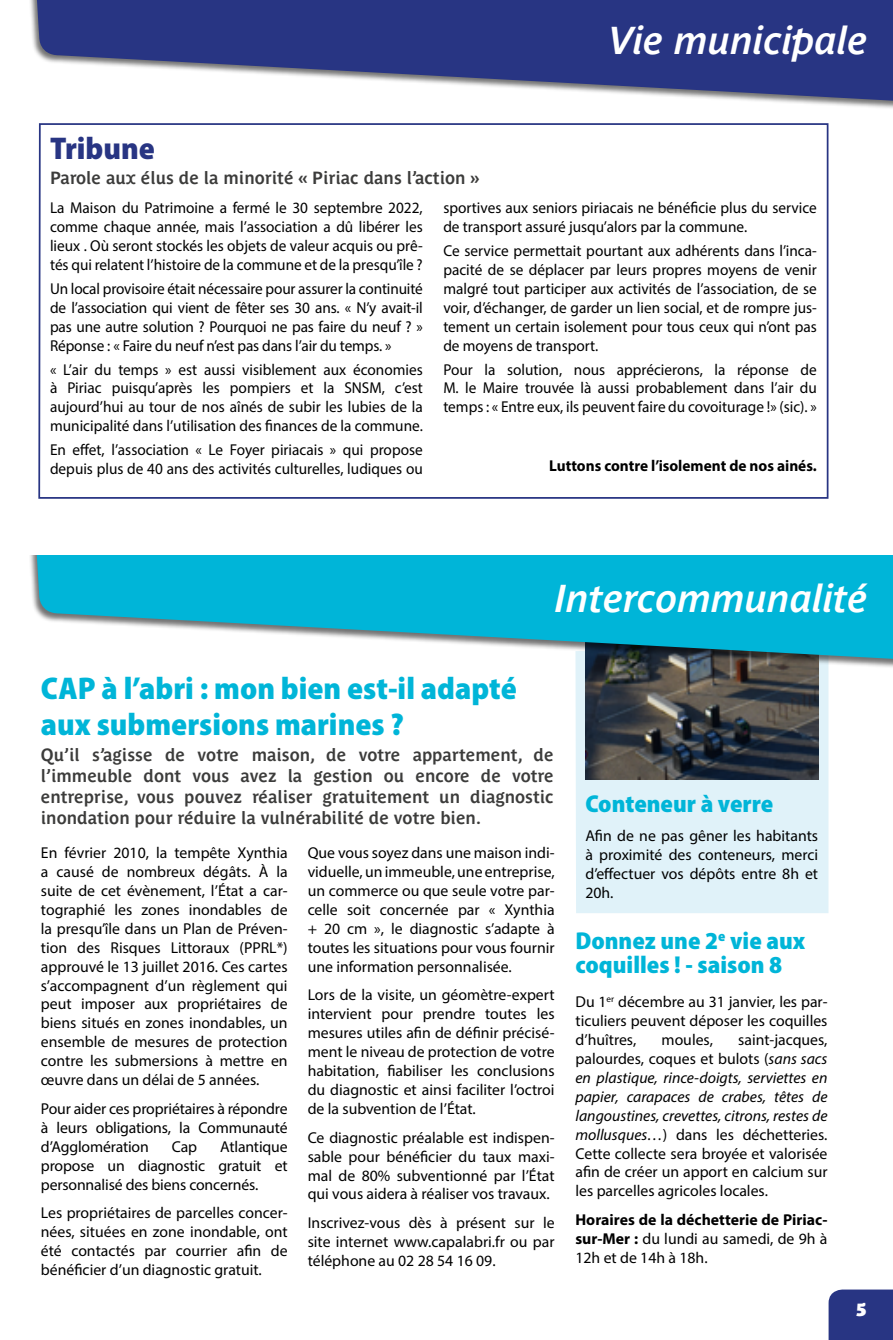
<style>
.page{position:relative;width:893px;height:1340px;background:#fff}
.page>*{position:absolute;margin:0;border:0;box-sizing:border-box;transform-origin:0 0}
.t1{font:italic 700 38.5px "Parisine Plus Std Gris";color:#fff}
.t2{font:900 semi-condensed 31.5px/36.8px "Myriad Pro";color:#00b5d8}
.t3{font:900 semi-condensed 31.5px "Myriad Pro";color:#283583}
.t4{font:900 semi-condensed 24.5px/24.5px "Myriad Pro";color:#00b5d8}
.t5{font:700 17.5px/21px "Parisine Plus Std Gris";color:#3c3c3b;text-align:justify}
.t6{font:700 17.5px "Parisine Plus Std Sombre";color:#fff}
.t7{font:15.75px/18.9px "Myriad Pro";color:#000;text-align:justify}
.t8{font:700 15.75px/18.9px "Myriad Pro";color:#000;text-align:justify}
.s1{font-style:italic}
.s2{font-weight:400}
</style>
<div class="page">
<div style="left:575px;top:670px;width:253px;height:243px;background:#e0f2f9"></div>
<img style="left:585px;top:670px;width:234px;height:109px">
<div style="left:28px;top:492px;width:865px;height:178px;background:#000;opacity:.55"></div>
<svg style="left:35px;top:554px;width:858px;height:107px;fill:#00b5d8"></svg>
<div style="left:15px;top:471px;width:878px;height:83px;background:#fff"></div>
<svg style="left:38px;top:123px;width:791px;height:376px"></svg>
<svg style="left:35px;top:0;width:858px;height:103px;fill:#283583"></svg>
<div style="left:829px;top:1289px;width:64px;height:50px;background:#283583"></div>
<h1 class="t1" style="left:608px;top:18px;width:261px">Vie municipale</h1>
<h2 class="t3" style="left:50px;top:127px;width:106px">Tribune</h2>
<p class="t5" style="left:50px;top:168px;width:431px">Parole aux élus de la minorité « Piriac dans l’action »</p>
<p class="t7" style="left:50px;top:198px;width:374px">La Maison du Patrimoine a fermé le 30 septembre 2022, comme chaque année, mais l’association a dû libérer les lieux . Où seront stockés les objets de valeur acquis ou prê&shy;tés qui relatent l’histoire de la commune et de la presqu’île ?</p>
<p class="t7" style="left:50px;top:279px;width:374px">Un local provisoire était nécessaire pour assurer la continuité de l’association qui vient de fêter ses 30 ans. « N’y avait-il pas une autre solution ? Pourquoi ne pas faire du neuf ? » Réponse : « Faire du neuf n’est pas dans l’air du temps. »</p>
<p class="t7" style="left:50px;top:359px;width:374px">« L’air du temps » est aussi visiblement aux économies à Piriac puisqu’après les pompiers et la SNSM, c’est aujourd’hui au tour de nos aînés de subir les lubies de la municipalité dans l’utilisation des finances de la commune.</p>
<p class="t7" style="left:50px;top:440px;width:374px">En effet, l’association « Le Foyer piriacais » qui propose depuis plus de 40 ans des activités culturelles, ludiques ou</p>
<p class="t7" style="left:443px;top:198px;width:375px">sportives aux seniors piriacais ne bénéficie plus du service de transport assuré jusqu’alors par la commune.</p>
<p class="t7" style="left:443px;top:241px;width:375px">Ce service permettait pourtant aux adhérents dans l’inca&shy;pacité de se déplacer par leurs propres moyens de venir malgré tout participer aux activités de l’association, de se voir, d’échanger, de garder un lien social, et de rompre jus&shy;tement un certain isolement pour tous ceux qui n’ont pas de moyens de transport.</p>
<p class="t7" style="left:443px;top:359px;width:375px">Pour la solution, nous apprécierons, la réponse de M. le Maire trouvée là aussi probablement dans l’air du temps : « Entre eux, ils peuvent faire du covoiturage !» (sic). »</p>
<p class="t8" style="left:549px;top:455px;width:269px">Luttons contre l’isolement de nos ainés.</p>
<h1 class="t1" style="left:555px;top:576px;width:315px">Intercommunalité</h1>
<h2 class="t2" style="left:41px;top:668px;width:477px">CAP à l’abri : mon bien est-il adapté aux submersions marines ?</h2>
<p class="t5" style="left:41px;top:744px;width:514px">Qu’il s’agisse de votre maison, de votre appartement, de l’immeuble dont vous avez la gestion ou encore de votre entreprise, vous pouvez réaliser gratuitement un diagnostic inondation pour réduire la vulnérabilité de votre bien.</p>
<p class="t7" style="left:41px;top:843px;width:248px">En février 2010, la tempête Xynthia a causé de nombreux dégâts. À la suite de cet évènement, l’État a car&shy;tographié les zones inondables de la presqu’île dans un Plan de Préven&shy;tion des Risques Littoraux (PPRL*) approuvé le 13 juillet 2016. Ces cartes s’accompagnent d’un règlement qui peut imposer aux propriétaires de biens situés en zones inondables, un ensemble de mesures de protection contre les submersions à mettre en œuvre dans un délai de 5 années.</p>
<p class="t7" style="left:41px;top:1098px;width:248px">Pour aider ces propriétaires à répondre à leurs obligations, la Communauté d’Agglomération</p>
<p class="t7" style="left:308px;top:843px;width:248px">Que vous soyez dans une maison indi&shy;viduelle, un immeuble, une entreprise, un commerce ou que seule votre par&shy;celle soit concernée par « Xynthia + 20 cm », le diagnostic s’adapte à toutes les situations pour vous fournir une information personnalisée.</p>
<p class="t7" style="left:308px;top:985px;width:248px">Lors de la visite, un géomètre-expert intervient pour prendre toutes les mesures utiles afin de définir précisé&shy;ment le niveau de protection de votre habitation, fiabiliser les conclusions du diagnostic et ainsi faciliter l’octroi de la subvention de l’État.</p>
<p class="t7" style="left:308px;top:1127px;width:248px">Ce diagnostic préalable est indispen&shy;sable pour bénéficier du taux maxi&shy;mal de 80% subventionné par l’État qui vous aidera à réaliser vos travaux.</p>
<p class="t7" style="left:308px;top:1213px;width:248px">Inscrivez-vous dès à présent sur le site internet www.capalabri.fr ou par téléphone au 02 28 54 16 09.</p>
<p class="t7" style="left:41px;top:1136px;width:248px;text-indent:179px">Atlantique propose un diagnostic gratuit et personnalisé des biens concernés.</p>
<p class="t7" style="left:41px;top:1203px;width:248px">Les propriétaires de parcelles concer&shy;nées, situées en zone inondable, ont été contactés par courrier afin de bénéficier d’un diagnostic gratuit.</p>
<p class="t7" style="left:172px;top:1136px;width:27px">Cap</p>
<h3 class="t4" style="left:585px;top:790px;width:189px">Conteneur à verre</h3>
<p class="t7" style="left:585px;top:826px;width:234px">Afin de ne pas gêner les habitants à proximité des conteneurs, merci d’effectuer vos dépôts entre 8h et 20h.</p>
<h3 class="t4" style="left:575px;top:927px;width:231px">Donnez une 2<sup>e</sup> vie aux coquilles ! - saison 8</h3>
<p class="t7" style="left:575px;top:992px;width:254px">Du 1<sup>er</sup> décembre au 31 janvier, les par&shy;ticuliers peuvent déposer les coquilles d’huîtres,</p>
<p class="t7" style="left:661px;top:1030px;width:53px">moules,</p>
<p class="t7" style="left:575px;top:1030px;width:254px;text-indent:163px">saint-jacques, palourdes, coques et bulots (<span class="s1">sans sacs en plastique, rince-doigts, serviettes en papier, carapaces de crabes, têtes de langoustines, crevettes, citrons, restes de mollusques…</span>) dans les déchetteries.<br>Cette collecte sera broyée et valorisée afin de créer un apport en calcium sur les parcelles agricoles locales.</p>
<p class="t8" style="left:575px;top:1209px;width:253px">Horaires de la déchetterie de Piriac&shy;sur-Mer : <span class="s2">du lundi au samedi, de 9h à 12h et de 14h à 18h.</span></p>
<p class="t6" style="left:856px;top:1299px;width:12px">5</p>
</div>
